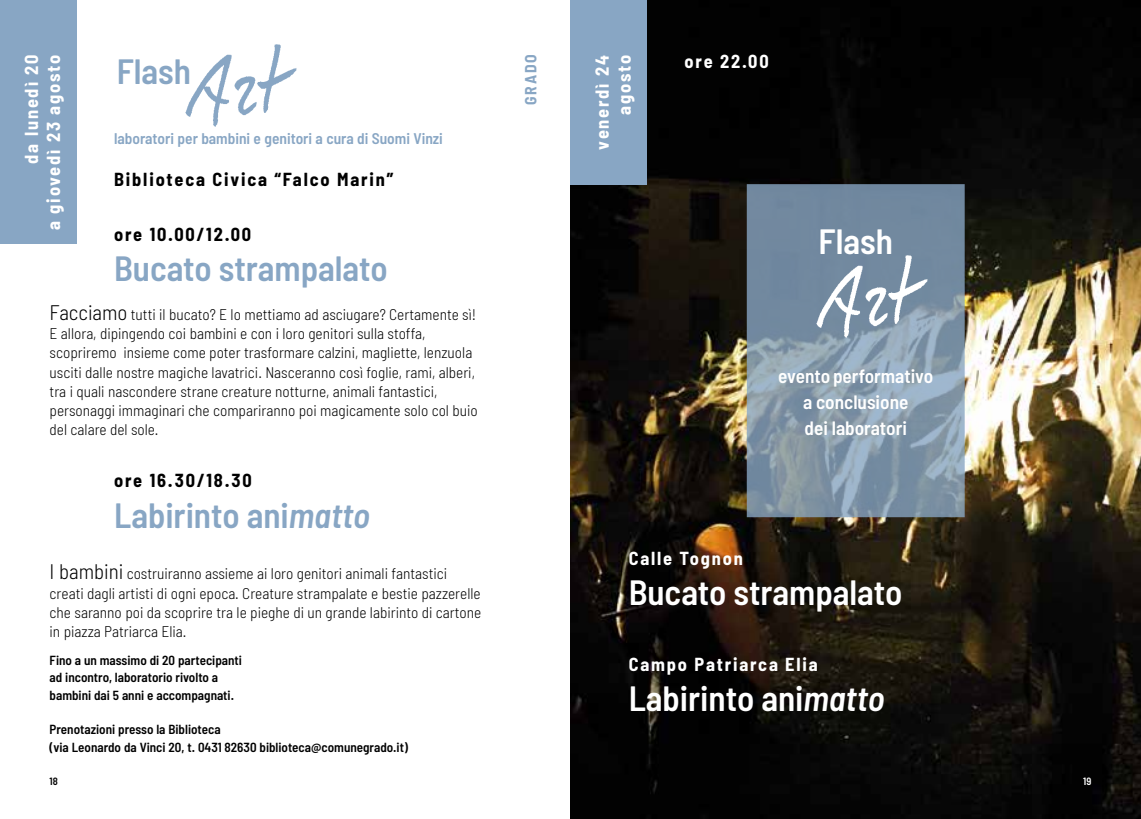
<style>
.page{position:relative;width:1141px;height:819px;background:#fff}
.page>*{position:absolute;margin:0;border:0;box-sizing:border-box;transform-origin:0 0}
.t1{font:600 semi-condensed 35px "Barlow";color:#88a6c4}
.t2{font:600 semi-condensed 35px "Barlow";color:#fff}
.t3{font:600 semi-condensed 19.25px/26.2px "Barlow";color:#fff;text-align:center}
.t4{font:700 semi-condensed 18.38px/22.1px "Barlow";letter-spacing:.1em;color:#fff;text-align:right}
.t5{font:700 semi-condensed 18.38px "Barlow";letter-spacing:.1em;color:#000}
.t6{font:700 semi-condensed 15.75px "Barlow";letter-spacing:.1em;color:#88a6c4}
.t7{font:300 semi-condensed 15.4px/19.2px "Barlow";color:#000}
.t8{font:600 semi-condensed 15.4px "Barlow";color:#88a6c4}
.t9{font:600 semi-condensed 13.12px/17.5px "Barlow";color:#000}
.t10{font:600 semi-condensed 10.5px "Barlow";color:#000}
.t11{font:600 semi-condensed 10.5px "Barlow";color:#fff}
.s1{font-size:21px}
.s2{font-style:italic}
</style>
<div class="page">
<img style="left:570px;top:0;width:571px;height:819px">
<svg style="left:747px;top:184px;width:218px;height:333px;background:#7f94a7"></svg>
<img style="left:808px;top:253px;width:123px;height:87px">
<img style="left:185px;top:44px;width:112px;height:83px">
<div style="left:0;top:0;width:77px;height:243px;background:#88a6c4"></div>
<div style="left:570px;top:0;width:77px;height:184px;background:#88a6c4"></div>
<p class="t4" style="left:20px;top:230px;width:177px;rotate:-90deg">da lunedì 20<br>a giovedì 23 agosto</p>
<p class="t4" style="left:591px;top:150px;width:96px;rotate:-90deg">venerdì 24 agosto</p>
<p class="t6" style="left:521px;top:104px;width:51px;rotate:-90deg">GRADO</p>
<h1 class="t1" style="left:117px;top:49px;width:76px">Flash</h1>
<p class="t8" style="left:114px;top:129px;width:330px">laboratori per bambini e genitori a cura di Suomi Vinzi</p>
<p class="t5" style="left:114px;top:168px;width:281px">Biblioteca Civica “Falco Marin”</p>
<p class="t5" style="left:114px;top:222px;width:139px">ore 10.00/12.00</p>
<h1 class="t1" style="left:114px;top:246px;width:275px">Bucato strampalato</h1>
<p class="t7" style="left:50px;top:304px;width:430px"><span class="s1">Facciamo</span> tutti il bucato? E lo mettiamo ad asciugare? Certamente sì!<br>E allora, dipingendo coi bambini e con i loro genitori sulla stoffa, scopriremo insieme come poter trasformare calzini, magliette, lenzuola usciti dalle nostre magiche lavatrici. Nasceranno così foglie, rami, alberi, tra i quali nascondere strane creature notturne, animali fantastici, personaggi immaginari che compariranno poi magicamente solo col buio del calare del sole.</p>
<p class="t5" style="left:114px;top:469px;width:139px">ore 16.30/18.30</p>
<h1 class="t1" style="left:114px;top:493px;width:257px">Labirinto ani<span class="s2">matto</span></h1>
<p class="t4" style="left:685px;top:50px;width:86px">ore 22.00</p>
<h1 class="t2" style="left:819px;top:220px;width:76px">Flash</h1>
<p class="t3" style="left:778px;top:362px;width:157px">evento performativo a conclusione<br>dei laboratori</p>
<p class="t7" style="left:50px;top:564px;width:433px"><span class="s1">I bambini</span> costruiranno assieme ai loro genitori animali fantastici creati dagli artisti di ogni epoca. Creature strampalate e bestie pazzerelle che saranno poi da scoprire tra le pieghe di un grande labirinto di cartone in piazza Patriarca Elia.</p>
<p class="t9" style="left:50px;top:651px;width:194px">Fino a un massimo di 20 partecipanti ad incontro, laboratorio rivolto a bambini dai 5 anni e accompagnati.</p>
<p class="t9" style="left:50px;top:720px;width:360px">Prenotazioni presso la Biblioteca<br>(via Leonardo da Vinci 20, t. 0431 82630 biblioteca@comunegrado.it)</p>
<p class="t4" style="left:629px;top:546px;width:116px">Calle Tognon</p>
<h1 class="t2" style="left:629px;top:570px;width:275px">Bucato strampalato</h1>
<p class="t4" style="left:629px;top:653px;width:191px">Campo Patriarca Elia</p>
<h1 class="t2" style="left:629px;top:677px;width:257px">Labirinto ani<span class="s2">matto</span></h1>
<p class="t10" style="left:50px;top:774px;width:10px">18</p>
<p class="t11" style="left:1083px;top:774px;width:10px">19</p>
</div>
